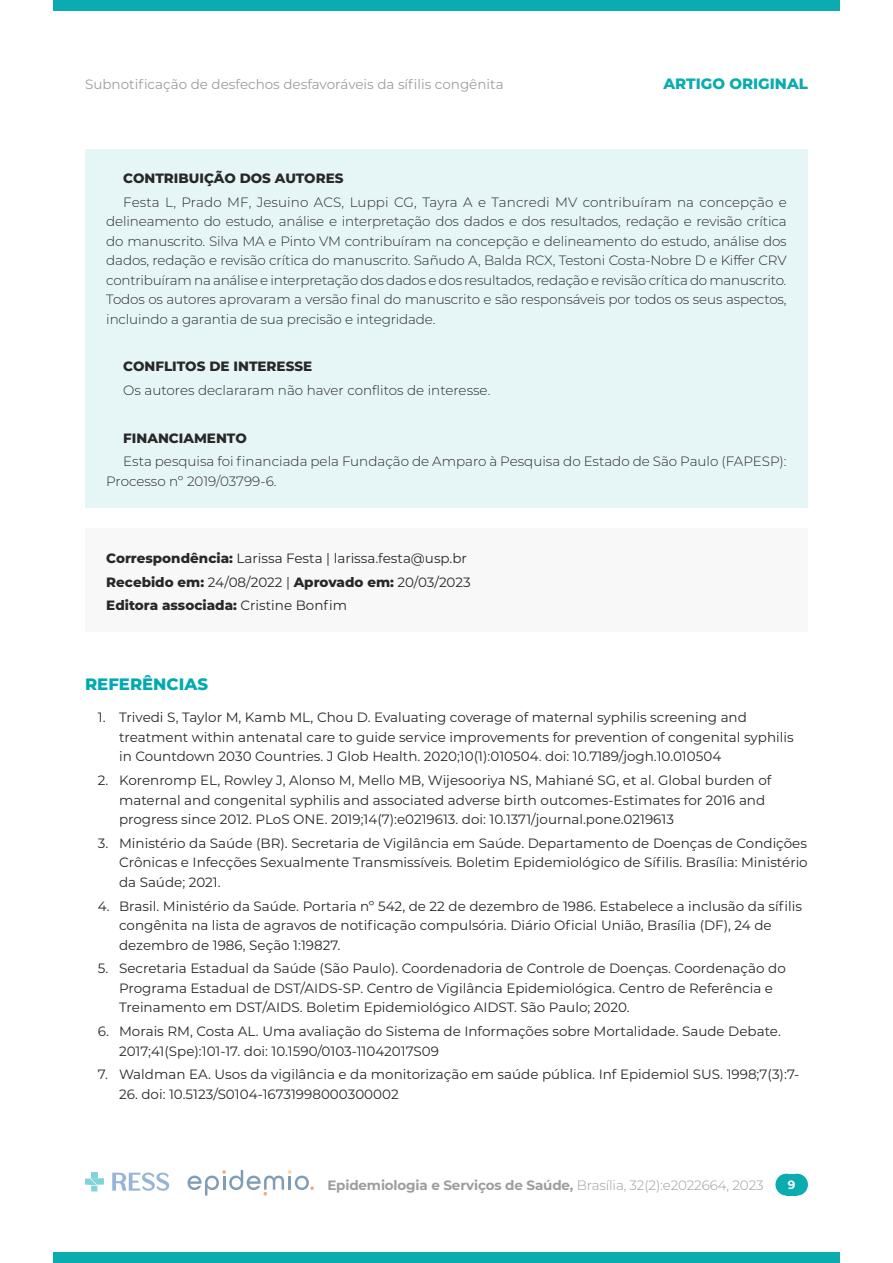
<style>
.page{position:relative;width:893px;height:1263px;background:#fff}
.page>*{position:absolute;margin:0;border:0;box-sizing:border-box;transform-origin:0 0}
.t1{font:800 16.5px "Montserrat";color:#00aab0}
.t2{font:800 15px "Montserrat";color:#0aacaf}
.t3{font:13.5px/19.5px "Montserrat";color:#282827}
.t4{font:300 13.5px/19.5px "Montserrat";color:#282827;text-align:justify}
.t5{font:700 13.5px "Montserrat";letter-spacing:-.01em;color:#9d9d9c}
.t6{font:13.5px "Montserrat";color:#9d9d9c}
.t7{font:800 13.5px "Montserrat";color:#282827}
.t8{font:700 12px "Montserrat";color:#fff}
.s1{font-weight:800}
.s2{font-weight:300}
</style>
<div class="page">
<div style="left:53px;top:0;width:787px;height:11px;background:#0aacaf"></div>
<div style="left:53px;top:1252px;width:787px;height:11px;background:#0aacaf"></div>
<div style="left:775px;top:1174px;width:22px;height:21px;background:#0aacaf;border-radius:50%"></div>
<div style="left:786px;top:1174px;width:22px;height:21px;background:#0aacaf;border-radius:50%"></div>
<div style="left:786px;top:1174px;width:11px;height:21px;background:#0aacaf"></div>
<svg style="left:85px;top:1172px;width:19px;height:19px"></svg>
<svg style="left:112px;top:1172px;width:57px;height:19px"></svg>
<svg style="left:188px;top:1170px;width:126px;height:25px"></svg>
<div style="left:85px;top:528px;width:723px;height:104px;background:#f8f8f8"></div>
<div style="left:85px;top:149px;width:723px;height:358px;background:#e6f6f7"></div>
<p class="t6" style="left:85px;top:75px;width:420px">Subnotificação de desfechos desfavoráveis da sífilis congênita</p>
<p class="t2" style="left:663px;top:73px;width:146px">ARTIGO ORIGINAL</p>
<p class="t7" style="left:123px;top:168px;width:222px">CONTRIBUIÇÃO DOS AUTORES</p>
<p class="t4" style="left:106px;top:192px;width:682px;text-indent:17px">Festa L, Prado MF, Jesuino ACS, Luppi CG, Tayra A e Tancredi MV contribuíram na concepção e delineamento do estudo, análise e interpretação dos dados e dos resultados, redação e revisão crítica do manuscrito. Silva MA e Pinto VM contribuíram na concepção e delineamento do estudo, análise dos dados, redação e revisão crítica do manuscrito. Sañudo A, Balda RCX, Testoni Costa-Nobre D e Kiffer CRV contribuíram na análise e interpretação dos dados e dos resultados, redação e revisão crítica do manuscrito.<br>Todos os autores aprovaram a versão final do manuscrito e são responsáveis por todos os seus aspectos, incluindo a garantia de sua precisão e integridade.</p>
<p class="t7" style="left:123px;top:357px;width:190px">CONFLITOS DE INTERESSE</p>
<p class="t4" style="left:123px;top:380px;width:369px">Os autores declararam não haver conflitos de interesse.</p>
<p class="t7" style="left:123px;top:428px;width:125px">FINANCIAMENTO</p>
<p class="t4" style="left:106px;top:451px;width:682px;text-indent:17px">Esta pesquisa foi financiada pela Fundação de Amparo à Pesquisa do Estado de São Paulo (FAPESP):<br>Processo nº 2019/03799-6.</p>
<p class="t3" style="left:106px;top:546px;width:366px;line-height:23.7px"><span class="s1">Correspondência:</span> Larissa Festa | larissa.festa@usp.br<br><span class="s1">Recebido em:</span> 24/08/2022 | <span class="s1">Aprovado em:</span> 20/03/2023<br><span class="s1">Editora associada:</span> Cristine Bonfim</p>
<p class="t1" style="left:85px;top:672px;width:124px">REFERÊNCIAS</p>
<p class="t3" style="left:119px;top:707px;width:676px;text-indent:-21px">1. Trivedi S, Taylor M, Kamb ML, Chou D. Evaluating coverage of maternal syphilis screening and treatment within antenatal care to guide service improvements for prevention of congenital syphilis in Countdown 2030 Countries. J Glob Health. 2020;10(1):010504. doi: 10.7189/jogh.10.010504</p>
<p class="t3" style="left:119px;top:770px;width:654px;text-indent:-21px">2. Korenromp EL, Rowley J, Alonso M, Mello MB, Wijesooriya NS, Mahiané SG, et al. Global burden of maternal and congenital syphilis and associated adverse birth outcomes-Estimates for 2016 and progress since 2012. PLoS ONE. 2019;14(7):e0219613. doi: 10.1371/journal.pone.0219613</p>
<p class="t3" style="left:119px;top:833px;width:690px;text-align:justify;text-indent:-21px">3. Ministério da Saúde (BR). Secretaria de Vigilância em Saúde. Departamento de Doenças de Condições Crônicas e Infecções Sexualmente Transmissíveis. Boletim Epidemiológico de Sífilis. Brasília: Ministério da Saúde; 2021.</p>
<p class="t3" style="left:119px;top:895px;width:684px;text-indent:-21px">4. Brasil. Ministério da Saúde. Portaria nº 542, de 22 de dezembro de 1986. Estabelece a inclusão da sífilis congênita na lista de agravos de notificação compulsória. Diário Oficial União, Brasília (DF), 24 de dezembro de 1986, Seção 1:19827.</p>
<p class="t3" style="left:119px;top:958px;width:668px;text-indent:-21px">5. Secretaria Estadual da Saúde (São Paulo). Coordenadoria de Controle de Doenças. Coordenação do<br>Programa Estadual de DST/AIDS-SP. Centro de Vigilância Epidemiológica. Centro de Referência e<br>Treinamento em DST/AIDS. Boletim Epidemiológico AIDST. São Paulo; 2020.</p>
<p class="t3" style="left:119px;top:1021px;width:663px;text-indent:-21px">6. Morais RM, Costa AL. Uma avaliação do Sistema de Informações sobre Mortalidade. Saude Debate.<br>2017;41(Spe):101-17. doi: 10.1590/0103-11042017S09</p>
<p class="t3" style="left:98px;top:1064px;width:703px">7. Waldman EA. Usos da vigilância e da monitorização em saúde pública. Inf Epidemiol SUS. 1998;7(3):7-</p>
<p class="t3" style="left:119px;top:1084px;width:281px">26. doi: 10.5123/S0104-16731998000300002</p>
<p class="t5" style="left:327px;top:1175px;width:438px">Epidemiologia e Serviços de Saúde, <span class="s2">Brasília, 32(2):e2022664, 2023</span></p>
<p class="t8" style="left:788px;top:1176px;width:9px">9</p>
</div>
